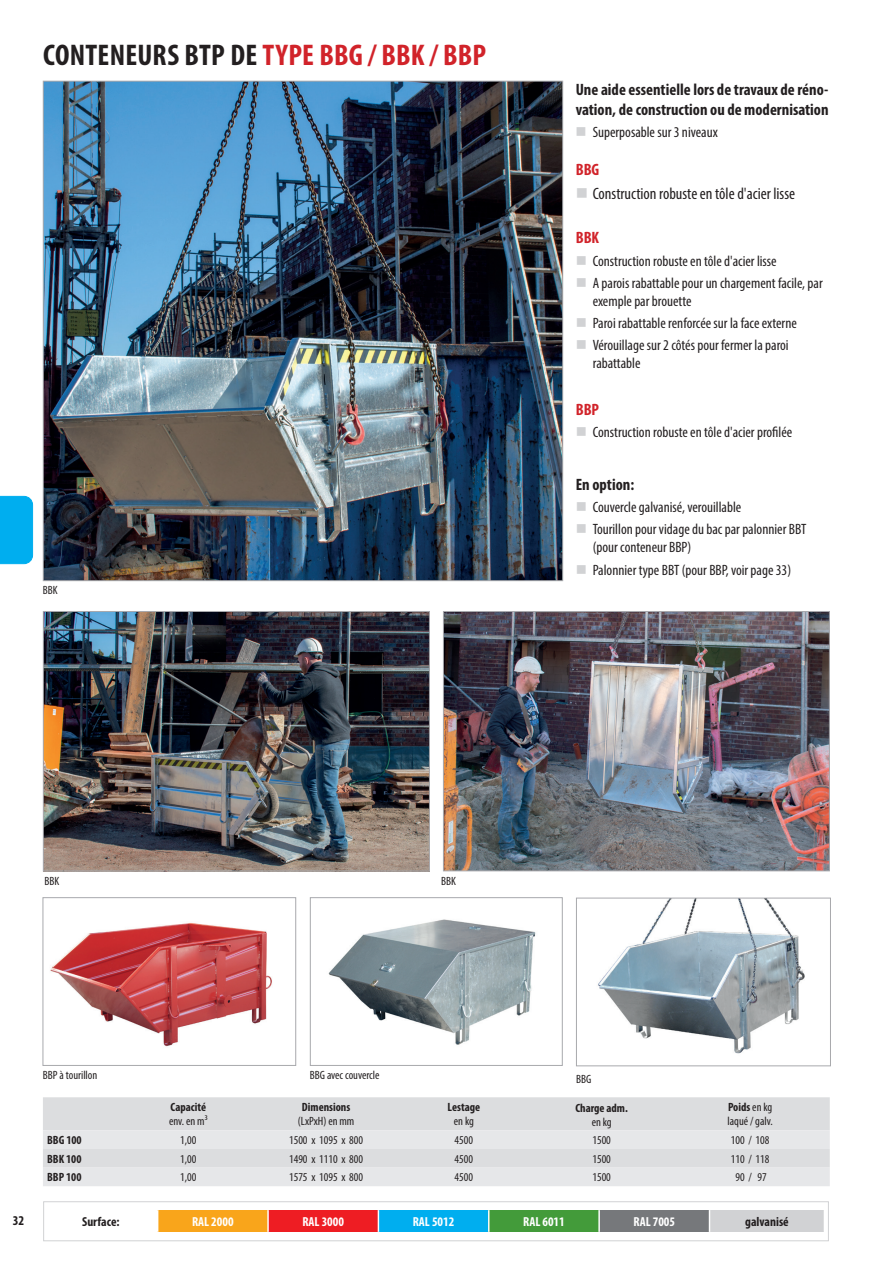
<style>
.page{position:relative;width:893px;height:1263px;background:#fff}
.page>*{position:absolute;margin:0;border:0;box-sizing:border-box;transform-origin:0 0}
.t1{font:700 condensed 30px "Myriad Pro";letter-spacing:.01em;color:#231f20}
.t2{font:700 condensed 16.5px/19.8px "Myriad Pro";color:#231f20}
.t3{font:condensed 16.5px "Myriad Pro";color:#231f20}
.t4{font:700 condensed 16.5px "Myriad Pro";color:#d1232a}
.t5{font:condensed 15px/22.2px "Myriad Pro";color:#231f20}
.t6{font:700 condensed 13.5px "Myriad Pro";color:#231f20}
.t7{font:700 condensed 13.05px "Myriad Pro";color:#fff}
.t8{font:700 condensed 13.05px "Myriad Pro";color:#231f20}
.t9{font:condensed 12px/14.4px "Myriad Pro";color:#231f20}
.t10{font:700 condensed 12px "Myriad Pro";color:#231f20}
.s1{color:#d1232a}
.s2{font-weight:700}
</style>
<div class="page">
<div style="left:158px;top:1210px;width:110px;height:22px;background:#f9a51b"></div>
<div style="left:268px;top:1210px;width:110px;height:22px;background:#ee1d23"></div>
<div style="left:378px;top:1210px;width:111px;height:22px;background:#00aeef"></div>
<div style="left:489px;top:1210px;width:110px;height:22px;background:#439b3a"></div>
<div style="left:599px;top:1210px;width:110px;height:22px;background:#76787b"></div>
<div style="left:709px;top:1210px;width:115px;height:22px;background:#d1d2d4"></div>
<hr style="left:267px;top:1210px;width:2px;height:22px;background:#fff">
<hr style="left:598px;top:1210px;width:2px;height:22px;background:#fff">
<svg style="left:378px;top:1210px;width:1px;height:22px"></svg>
<svg style="left:488px;top:1210px;width:1px;height:22px"></svg>
<svg style="left:709px;top:1210px;width:1px;height:22px"></svg>
<div style="left:43px;top:1201px;width:786px;height:40px;border:1px solid #d1d2d4"></div>
<div style="left:0;top:496px;width:33px;height:68px;background:#00aeef"></div>
<img style="left:45px;top:83px;width:516px;height:496px">
<img style="left:445px;top:613px;width:383px;height:256px">
<div style="left:443px;top:611px;width:387px;height:260px;border:1px solid #a8a9ad"></div>
<img style="left:45px;top:613px;width:383px;height:256px">
<div style="left:43px;top:611px;width:387px;height:260px;border:1px solid #a8a9ad"></div>
<img style="left:50px;top:923px;width:222px;height:124px">
<div style="left:43px;top:897px;width:253px;height:169px;border:1px solid #a8a9ad"></div>
<img style="left:598px;top:900px;width:207px;height:154px">
<div style="left:576px;top:898px;width:255px;height:168px;border:1px solid #a8a9ad"></div>
<img style="left:328px;top:919px;width:208px;height:126px">
<div style="left:310px;top:897px;width:253px;height:169px;border:1px solid #a8a9ad"></div>
<div style="left:43px;top:1097px;width:787px;height:33px;background:#dcdddf"></div>
<svg style="left:43px;top:1130px;width:787px;height:56px;background:#e2e3e5"></svg>
<h1 class="t1" style="left:43px;top:36px;width:444px">CONTENEURS BTP DE <span class="s1">TYPE BBG / BBK / BBP</span></h1>
<p class="t9" style="left:43px;top:583px;width:16px">BBK</p>
<p class="t2" style="left:576px;top:80px;width:254px">Une aide essentielle lors de travaux de réno&shy;vation, de construction ou de modernisation</p>
<p class="t5" style="left:593px;top:121px;width:127px">Superposable sur 3 niveaux</p>
<p class="t4" style="left:576px;top:159px;width:25px">BBG</p>
<p class="t3" style="left:593px;top:184px;width:204px">Construction robuste en tôle d'acier lisse</p>
<p class="t4" style="left:576px;top:227px;width:25px">BBK</p>
<p class="t5" style="left:593px;top:249px;width:232px">Construction robuste en tôle d'acier lisse<br>A parois rabattable pour un chargement facile, par</p>
<p class="t5" style="left:593px;top:290px;width:206px">exemple par brouette<br>Paroi rabattable renforcée sur la face externe<br>Vérouillage sur 2 côtés pour fermer la paroi</p>
<p class="t5" style="left:593px;top:352px;width:49px">rabattable</p>
<p class="t4" style="left:576px;top:399px;width:25px">BBP</p>
<p class="t5" style="left:593px;top:421px;width:201px">Construction robuste en tôle d'acier profilée</p>
<p class="t2" style="left:576px;top:474px;width:60px">En option:</p>
<p class="t5" style="left:593px;top:496px;width:215px">Couvercle galvanisé, verouillable<br>Tourillon pour vidage du bac par palonnier BBT</p>
<p class="t5" style="left:593px;top:536px;width:200px">(pour conteneur BBP)<br>Palonnier type BBT (pour BBP, voir page 33)</p>
<p class="t9" style="left:44px;top:873px;width:16px">BBK</p>
<p class="t9" style="left:441px;top:874px;width:16px">BBK</p>
<p class="t9" style="left:43px;top:1068px;width:56px">BBP à tourillon</p>
<p class="t9" style="left:310px;top:1068px;width:71px">BBG avec couvercle</p>
<p class="t9" style="left:576px;top:1072px;width:17px">BBG</p>
<p class="t10" style="left:171px;top:1099px;width:37px">Capacité</p>
<p class="t9" style="left:169px;top:1113px;width:40px">env. en m³</p>
<p class="t10" style="left:302px;top:1099px;width:50px">Dimensions</p>
<p class="t9" style="left:298px;top:1113px;width:58px">(LxPxH) en mm</p>
<p class="t10" style="left:448px;top:1099px;width:34px">Lestage</p>
<p class="t9" style="left:454px;top:1113px;width:21px">en kg</p>
<p class="t10" style="left:575px;top:1100px;width:54px">Charge adm.</p>
<p class="t9" style="left:592px;top:1115px;width:21px">en kg</p>
<p class="t9" style="left:728px;top:1099px;width:47px"><span class="s2">Poids</span> en kg laqué / galv.</p>
<p class="t10" style="left:47px;top:1132px;width:36px">BBG 100</p>
<p class="t9" style="left:180px;top:1133px;width:18px">1,00</p>
<p class="t9" style="left:289px;top:1133px;width:76px">1500 x 1095 x 800</p>
<p class="t9" style="left:455px;top:1133px;width:20px">4500</p>
<p class="t9" style="left:592px;top:1133px;width:20px">1500</p>
<p class="t9" style="left:731px;top:1133px;width:40px">100 / 108</p>
<p class="t10" style="left:47px;top:1151px;width:36px">BBK 100</p>
<p class="t9" style="left:180px;top:1151px;width:18px">1,00</p>
<p class="t9" style="left:289px;top:1151px;width:76px">1490 x 1110 x 800</p>
<p class="t9" style="left:455px;top:1151px;width:20px">4500</p>
<p class="t9" style="left:592px;top:1151px;width:20px">1500</p>
<p class="t9" style="left:731px;top:1151px;width:40px">110 / 118</p>
<p class="t10" style="left:47px;top:1170px;width:36px">BBP 100</p>
<p class="t9" style="left:180px;top:1170px;width:18px">1,00</p>
<p class="t9" style="left:289px;top:1170px;width:76px">1575 x 1095 x 800</p>
<p class="t9" style="left:455px;top:1170px;width:20px">4500</p>
<p class="t9" style="left:592px;top:1170px;width:20px">1500</p>
<p class="t9" style="left:735px;top:1170px;width:33px">90 / 97</p>
<p class="t6" style="left:13px;top:1212px;width:13px">32</p>
<p class="t8" style="left:82px;top:1213px;width:39px">Surface:</p>
<p class="t7" style="left:192px;top:1213px;width:43px">RAL 2000</p>
<p class="t7" style="left:302px;top:1213px;width:43px">RAL 3000</p>
<p class="t7" style="left:413px;top:1213px;width:43px">RAL 5012</p>
<p class="t7" style="left:523px;top:1213px;width:43px">RAL 6011</p>
<p class="t7" style="left:634px;top:1213px;width:43px">RAL 7005</p>
<p class="t8" style="left:745px;top:1213px;width:45px">galvanisé</p>
</div>
